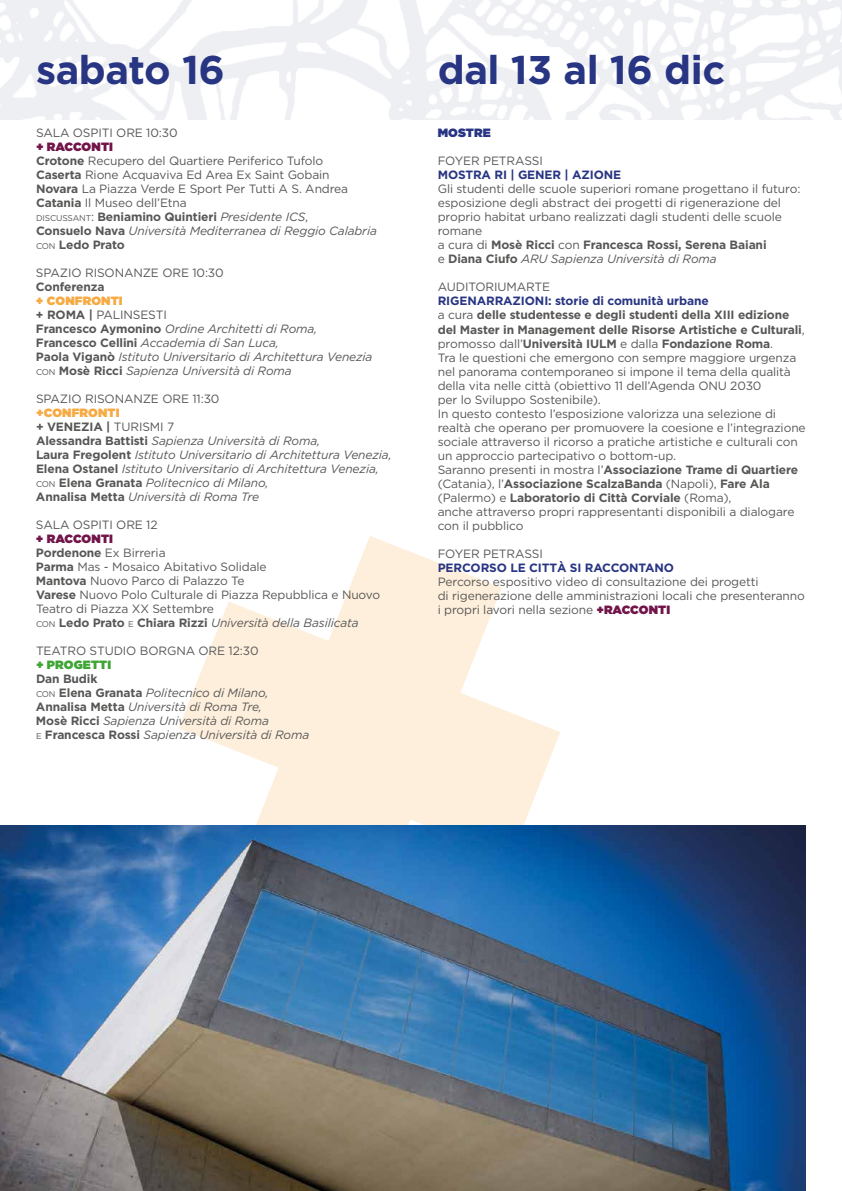
<style>
.page{position:relative;width:842px;height:1191px;background:#fff}
.page>*{position:absolute;margin:0;border:0;box-sizing:border-box;transform-origin:0 0}
.t1{font:700 40px "Gotham";letter-spacing:-.01em;color:#283583}
.t2{font:12px/14px "Gotham";letter-spacing:-.01em;color:#575756}
.t3{font:italic 12px/14px "Gotham";letter-spacing:-.01em;color:#575756}
.t4{font:700 12px "Gotham";letter-spacing:-.01em;color:#283583}
.t5{font:900 12px "Gotham HTF";letter-spacing:.01em;color:#f7a942}
.t6{font:900 12px "Gotham HTF";letter-spacing:-.01em;color:#711449}
.t7{font:700 12px "Gotham";letter-spacing:-.01em;color:#575756}
.t8{font:900 12px "Gotham HTF";letter-spacing:.01em;color:#3fa535}
.t9{font:900 12px "Gotham HTF";letter-spacing:.01em;color:#283583}
.s1{font-weight:700}
.s2{font-size:8.4px}
.s3{font-style:inherit}
.s4{font-style:italic}
.s5{font-weight:700;font-style:normal}
.s6{font-style:normal}
.s7{font-style:normal;font-size:8.4px}
.s8{font-weight:700;color:#283583}
.s9{font-family:"Gotham HTF";font-weight:900;color:#711449}
</style>
<div class="page">
<img style="left:0;top:826px;width:806px;height:365px">
<svg style="left:137px;top:825px;width:465px;height:139px;background:#3971a5"></svg>
<h1 class="t1" style="left:36px;top:47px;width:190px">sabato 16</h1>
<h1 class="t1" style="left:438px;top:47px;width:289px">dal 13 al 16 dic</h1>
<p class="t2" style="left:36px;top:126px;width:143px">SALA OSPITI ORE 10:30</p>
<p class="t6" style="left:36px;top:140px;width:78px">+ RACCONTI</p>
<p class="t2" style="left:36px;top:154px;width:342px"><span class="s1">Crotone</span> Recupero del Quartiere Periferico Tufolo<br><span class="s1">Caserta</span> Rione Acquaviva Ed Area Ex Saint Gobain<br><span class="s1">Novara</span> La Piazza Verde E Sport Per Tutti A S. Andrea <span class="s1">Catania</span> Il Museo dell’Etna<br><span class="s2">DISCUSSANT</span><span class="s3">:</span> <span class="s1">Beniamino Quintieri</span> <span class="s4">Presidente ICS</span>,<br><span class="s1">Consuelo Nava</span> <span class="s4">Università Mediterranea di Reggio Calabria </span><span class="s2">CON</span> <span class="s1">Ledo Prato</span></p>
<p class="t2" style="left:36px;top:266px;width:189px">SPAZIO RISONANZE ORE 10:30</p>
<p class="t7" style="left:36px;top:280px;width:70px">Conferenza</p>
<p class="t5" style="left:36px;top:294px;width:88px">+ CONFRONTI</p>
<p class="t3" style="left:36px;top:308px;width:338px"><span class="s5">+ ROMA |</span> <span class="s6">PALINSESTI<br></span><span class="s5">Francesco Aymonino</span> Ordine Architetti di Roma, <span class="s5">Francesco Cellini</span> Accademia di San Luca,<br><span class="s5">Paola Viganò</span> Istituto Universitario di Architettura Venezia <span class="s7">CON</span> <span class="s5">Mosè Ricci</span> Sapienza Università di Roma</p>
<p class="t2" style="left:36px;top:392px;width:185px">SPAZIO RISONANZE ORE 11:30</p>
<p class="t5" style="left:36px;top:406px;width:85px">+CONFRONTI</p>
<p class="t3" style="left:36px;top:420px;width:357px"><span class="s5">+ VENEZIA |</span> <span class="s6">TURISMI 7<br></span><span class="s5">Alessandra Battisti</span> Sapienza Università di Roma,<br><span class="s5">Laura Fregolent</span> Istituto Universitario di Architettura Venezia, <span class="s5">Elena Ostanel</span> Istituto Universitario di Architettura Venezia, <span class="s7">CON</span> <span class="s5">Elena Granata</span> Politecnico di Milano,<br><span class="s5">Annalisa Metta</span> Università di Roma Tre</p>
<p class="t2" style="left:36px;top:518px;width:123px">SALA OSPITI ORE 12</p>
<p class="t6" style="left:36px;top:532px;width:78px">+ RACCONTI</p>
<p class="t2" style="left:36px;top:546px;width:346px"><span class="s1">Pordenone</span> Ex Birreria<br><span class="s1">Parma</span> Mas - Mosaico Abitativo Solidale<br><span class="s1">Mantova</span> Nuovo Parco di Palazzo Te<br><span class="s1">Varese</span> Nuovo Polo Culturale di Piazza Repubblica e Nuovo Teatro di Piazza XX Settembre<br><span class="s2">CON</span> <span class="s1">Ledo Prato</span> <span class="s2">E</span> <span class="s1">Chiara Rizzi</span> <span class="s4">Università della Basilicata</span></p>
<p class="t2" style="left:36px;top:644px;width:224px">TEATRO STUDIO BORGNA ORE 12:30</p>
<p class="t8" style="left:36px;top:658px;width:77px">+ PROGETTI</p>
<p class="t3" style="left:36px;top:672px;width:275px"><span class="s5">Dan Budik<br></span><span class="s7">CON</span> <span class="s5">Elena Granata</span> Politecnico di Milano, <span class="s5">Annalisa Metta</span> Università di Roma Tre,<br><span class="s5">Mosè Ricci</span> Sapienza Università di Roma<br><span class="s7">E</span> <span class="s5">Francesca Rossi</span> Sapienza Università di Roma</p>
<p class="t9" style="left:438px;top:126px;width:54px">MOSTRE</p>
<p class="t2" style="left:438px;top:154px;width:107px">FOYER PETRASSI</p>
<p class="t4" style="left:438px;top:168px;width:185px">MOSTRA RI | GENER | AZIONE</p>
<p class="t2" style="left:438px;top:182px;width:364px">Gli studenti delle scuole superiori romane progettano il futuro: esposizione degli abstract dei progetti di rigenerazione del proprio habitat urbano realizzati dagli studenti delle scuole romane<br>a cura di <span class="s1">Mosè Ricci</span> con <span class="s1">Francesca Rossi, Serena Baiani<br></span>e <span class="s1">Diana Ciufo</span> <span class="s4">ARU Sapienza Università di Roma</span></p>
<p class="t2" style="left:438px;top:280px;width:114px">AUDITORIUMARTE</p>
<p class="t2" style="left:438px;top:294px;width:369px"><span class="s8">RIGENARRAZIONI: storie di comunità urbane<br></span>a cura <span class="s1">delle studentesse e degli studenti della XIII edizione del Master in Management delle Risorse Artistiche e Culturali</span>, promosso dall’<span class="s1">Università IULM</span> e dalla <span class="s1">Fondazione Roma</span>.<br>Tra le questioni che emergono con sempre maggiore urgenza nel panorama contemporaneo si impone il tema della qualità della vita nelle città (obiettivo 11 dell’Agenda ONU 2030<br>per lo Sviluppo Sostenibile).<br>In questo contesto l’esposizione valorizza una selezione di realtà che operano per promuovere la coesione e l’integrazione sociale attraverso il ricorso a pratiche artistiche e culturali con un approccio partecipativo o bottom-up.<br>Saranno presenti in mostra l’<span class="s1">Associazione Trame di Quartiere </span>(Catania), l’<span class="s1">Associazione ScalzaBanda</span> (Napoli), <span class="s1">Fare Ala </span>(Palermo) e <span class="s1">Laboratorio di Città Corviale</span> (Roma),<br>anche attraverso propri rappresentanti disponibili a dialogare con il pubblico</p>
<p class="t2" style="left:438px;top:546px;width:107px">FOYER PETRASSI</p>
<p class="t4" style="left:438px;top:560px;width:238px">PERCORSO LE CITTÀ SI RACCONTANO</p>
<p class="t2" style="left:438px;top:574px;width:369px">Percorso espositivo video di consultazione dei progetti<br>di rigenerazione delle amministrazioni locali che presenteranno i propri lavori nella sezione <span class="s9">+RACCONTI</span></p>
</div>
